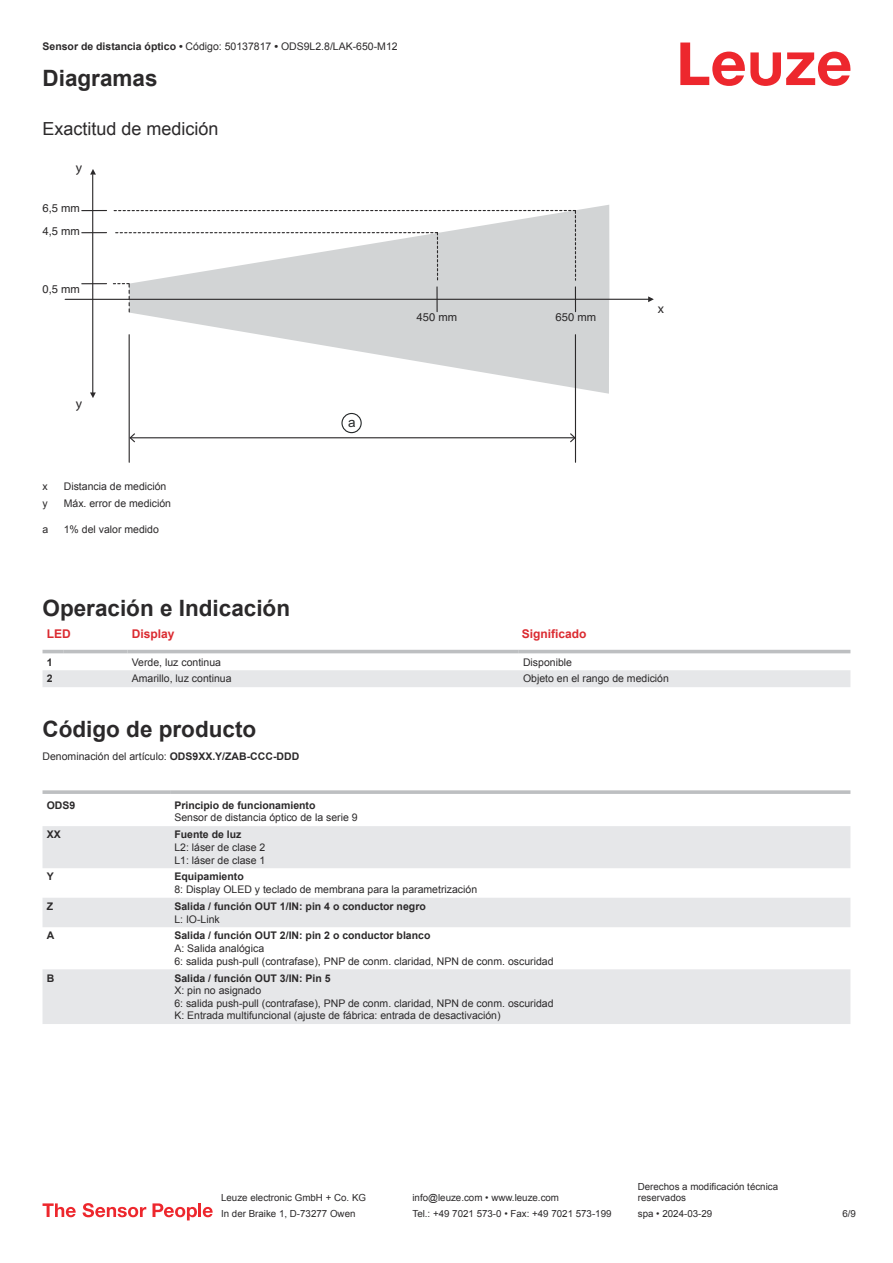
<style>
.page{position:relative;width:893px;height:1263px;background:#fff}
.page>*{position:absolute;margin:0;border:0;box-sizing:border-box;transform-origin:0 0}
.t1{font:700 22.5px "Arial";color:#2b292a}
.t2{font:18px "Arial";color:#2b292a}
.t3{font:13.5px "Myriad Pro";color:#2b292a}
.t4{font:13.5px "Arial";color:#242728}
.t5{font:700 12px "Arial";color:#db2a30}
.t6{font:11.25px/23.1px "Helvetica";color:#2b292a}
.t7{font:10.5px/12.6px "Arial";color:#2b292a}
.t8{font:700 10.5px "Arial";color:#2b292a}
.t9{font:9.75px/11.7px "Arial";color:#2b292a}
.s1{font-weight:700}
</style>
<div class="page">
<svg style="left:680px;top:43px;width:170px;height:43px"></svg>
<svg style="left:43px;top:649px;width:807px;height:38px"></svg>
<hr style="left:43px;top:650px;width:21px;height:3px;background:#bdbfc1">
<hr style="left:64px;top:650px;width:64px;height:3px;background:#bdbfc1">
<hr style="left:128px;top:650px;width:391px;height:3px;background:#bdbfc1">
<hr style="left:519px;top:650px;width:331px;height:3px;background:#bdbfc1">
<svg style="left:43px;top:826px;width:807px;height:198px;fill:#e6e7e9"></svg>
<svg style="left:43px;top:790px;width:127px;height:4px"></svg>
<svg style="left:170px;top:790px;width:680px;height:4px;background:#c3c5c7"></svg>
<svg style="left:43px;top:1203px;width:33px;height:14px"></svg>
<svg style="left:83px;top:1203px;width:63px;height:14px"></svg>
<svg style="left:153px;top:1203px;width:44px;height:17px"></svg>
<hr style="left:198px;top:1203px;width:3px;height:14px;background:#ed272d">
<svg style="left:203px;top:1207px;width:10px;height:10px"></svg>
<div style="left:576px;top:205px;width:33px;height:94px;background:#d2d4d5"></div>
<svg style="left:129px;top:300px;width:480px;height:94px"></svg>
<hr style="left:92px;top:175px;width:1px;height:218px;background:#2b292a">
<svg style="left:90px;top:392px;width:6px;height:6px"></svg>
<svg style="left:90px;top:169px;width:6px;height:6px"></svg>
<hr style="left:65px;top:299px;width:587px;height:1px;background:#2b292a">
<svg style="left:648px;top:296px;width:6px;height:6px"></svg>
<svg style="left:82px;top:232px;width:25px;height:1px"></svg>
<svg style="left:82px;top:210px;width:25px;height:1px"></svg>
<svg style="left:82px;top:283px;width:25px;height:1px"></svg>
<svg style="left:113px;top:210px;width:463px;height:104px"></svg>
<hr style="left:575px;top:335px;width:1px;height:127px;background:#2b292a">
<hr style="left:129px;top:335px;width:1px;height:127px;background:#2b292a">
<hr style="left:131px;top:437px;width:443px;height:1px;background:#2b292a">
<svg style="left:570px;top:433px;width:5px;height:9px"></svg>
<svg style="left:129px;top:433px;width:6px;height:9px"></svg>
<div style="left:341px;top:413px;width:21px;height:20px;border:1px solid #232728;border-radius:50%"></div>
<p class="t7" style="left:43px;top:41px;width:357px"><span class="s1">Sensor de distancia óptico •</span> Código: 50137817 <span class="s1">•</span> ODS9L2.8/LAK-650-M12</p>
<h1 class="t1" style="left:43px;top:70px;width:117px">Diagramas</h1>
<h2 class="t2" style="left:43px;top:122px;width:178px">Exactitud de medición</h2>
<p class="t3" style="left:76px;top:162px;width:8px">y</p>
<p class="t6" style="left:43px;top:197px;width:39px">6,5 mm<br>4,5 mm</p>
<p class="t6" style="left:43px;top:278px;width:39px">0,5 mm</p>
<p class="t3" style="left:76px;top:399px;width:8px">y</p>
<p class="t7" style="left:43px;top:481px;width:7px">x</p>
<p class="t7" style="left:64px;top:481px;width:104px">Distancia de medición</p>
<p class="t7" style="left:43px;top:498px;width:7px">y</p>
<p class="t7" style="left:64px;top:498px;width:109px">Máx. error de medición</p>
<p class="t7" style="left:43px;top:524px;width:7px">a</p>
<p class="t7" style="left:64px;top:524px;width:97px">1% del valor medido</p>
<p class="t4" style="left:348px;top:417px;width:9px">a</p>
<p class="t6" style="left:417px;top:306px;width:42px">450 mm</p>
<p class="t6" style="left:555px;top:306px;width:42px">650 mm</p>
<p class="t3" style="left:658px;top:303px;width:8px">x</p>
<h1 class="t1" style="left:43px;top:599px;width:249px">Operación e Indicación</h1>
<p class="t5" style="left:47px;top:629px;width:25px">LED</p>
<p class="t5" style="left:132px;top:629px;width:44px">Display</p>
<p class="t5" style="left:522px;top:629px;width:66px">Significado</p>
<p class="t8" style="left:47px;top:658px;width:7px">1</p>
<p class="t7" style="left:132px;top:656px;width:91px">Verde, luz continua</p>
<p class="t7" style="left:523px;top:656px;width:51px">Disponible</p>
<p class="t8" style="left:47px;top:675px;width:7px">2</p>
<p class="t7" style="left:132px;top:673px;width:101px">Amarillo, luz continua</p>
<p class="t7" style="left:523px;top:673px;width:147px">Objeto en el rango de medición</p>
<h1 class="t1" style="left:43px;top:721px;width:215px">Código de producto</h1>
<p class="t7" style="left:43px;top:751px;width:258px">Denominación del artículo: <span class="s1">ODS9XX.Y/ZAB-CCC-DDD</span></p>
<p class="t8" style="left:47px;top:801px;width:30px">ODS9</p>
<p class="t8" style="left:174px;top:801px;width:143px">Principio de funcionamiento</p>
<p class="t7" style="left:174px;top:812px;width:185px">Sensor de distancia óptico de la serie 9</p>
<p class="t8" style="left:47px;top:831px;width:16px">XX</p>
<p class="t8" style="left:174px;top:831px;width:69px">Fuente de luz</p>
<p class="t7" style="left:174px;top:842px;width:93px">L2: láser de clase 2<br>L1: láser de clase 1</p>
<p class="t8" style="left:47px;top:873px;width:9px">Y</p>
<p class="t8" style="left:174px;top:873px;width:71px">Equipamiento</p>
<p class="t7" style="left:174px;top:884px;width:304px">8: Display OLED y teclado de membrana para la parametrización</p>
<p class="t8" style="left:47px;top:902px;width:8px">Z</p>
<p class="t8" style="left:174px;top:902px;width:253px">Salida / función OUT 1/IN: pin 4 o conductor negro</p>
<p class="t7" style="left:174px;top:913px;width:47px">L: IO-Link</p>
<p class="t8" style="left:47px;top:932px;width:9px">A</p>
<p class="t8" style="left:174px;top:932px;width:258px">Salida / función OUT 2/IN: pin 2 o conductor blanco</p>
<p class="t7" style="left:174px;top:943px;width:381px">A: Salida analógica<br>6: salida push-pull (contrafase), PNP de conm. claridad, NPN de conm. oscuridad</p>
<p class="t8" style="left:47px;top:974px;width:9px">B</p>
<p class="t8" style="left:174px;top:974px;width:158px">Salida / función OUT 3/IN: Pin 5</p>
<p class="t7" style="left:174px;top:985px;width:381px">X: pin no asignado<br>6: salida push-pull (contrafase), PNP de conm. claridad, NPN de conm. oscuridad<br>K: Entrada multifuncional (ajuste de fábrica: entrada de desactivación)</p>
<p class="t9" style="left:221px;top:1193px;width:146px">Leuze electronic GmbH + Co. KG</p>
<p class="t9" style="left:412px;top:1193px;width:148px">info@leuze.com • www.leuze.com</p>
<p class="t9" style="left:638px;top:1181px;width:142px">Derechos a modificación técnica reservados</p>
<p class="t9" style="left:221px;top:1209px;width:136px">In der Braike 1, D-73277 Owen</p>
<p class="t9" style="left:412px;top:1209px;width:201px">Tel.: +49 7021 573-0 • Fax: +49 7021 573-199</p>
<p class="t9" style="left:638px;top:1209px;width:76px">spa • 2024-03-29</p>
<p class="t9" style="left:842px;top:1209px;width:15px">6 /9</p>
</div>
